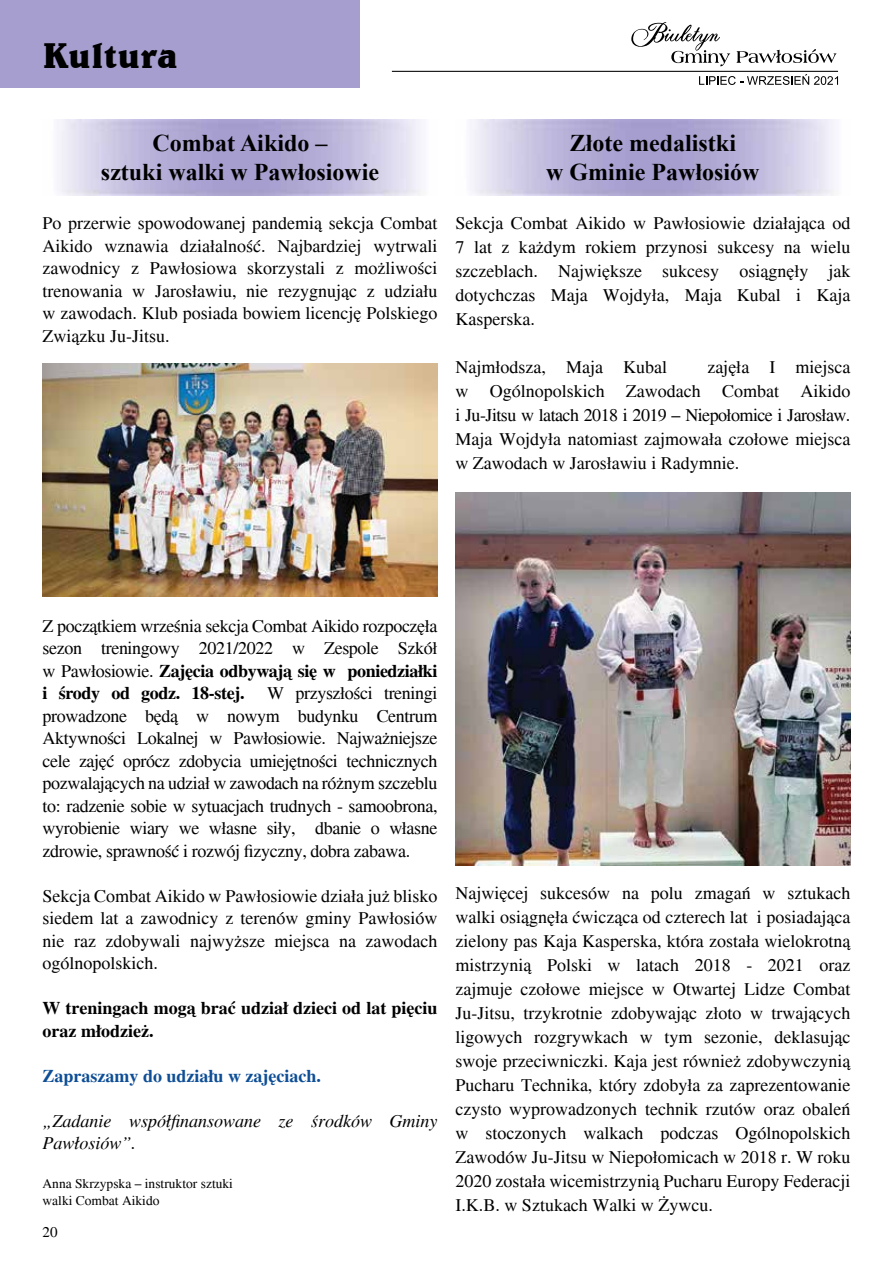
<style>
.page{position:relative;width:893px;height:1263px;background:#fff}
.page>*{position:absolute;margin:0;border:0;box-sizing:border-box;transform-origin:0 0}
.t1{font:700 36px "Belwe L2";color:#000}
.t2{font:700 24px/28.8px "Times New Roman";color:#000;text-align:center}
.t3{font:18px/24px "Times";color:#000;text-align:justify}
.t4{font:700 18px/22.5px "Times";color:#000}
.t5{font:italic 18px/22.5px "Times";color:#000}
.t6{font:700 18px "Times";color:#0e4e96}
.t7{font:15px "Times";color:#000}
.t8{font:13.5px/16.5px "Times";color:#000}
.s1{font-weight:700}
</style>
<div class="page">
<svg style="left:631px;top:22px;width:205px;height:44px"></svg>
<hr style="left:392px;top:71px;width:446px;height:1px;background:#000">
<svg style="left:699px;top:74px;width:139px;height:11px"></svg>
<div style="left:0;top:0;width:359px;height:87px;background:#a59ece"></div>
<img style="left:43px;top:363px;width:394px;height:233px">
<img style="left:455px;top:492px;width:395px;height:373px">
<h1 class="t1" style="left:43px;top:32px;width:137px">Kultura</h1>
<h2 class="t2" style="left:101px;top:128px;width:280px">Combat Aikido –<br>sztuki walki w Pawłosiowie</h2>
<p class="t3" style="left:43px;top:212px;width:396px;line-height:22.5px">Po przerwie spowodowanej pandemią sekcja Combat Aikido wznawia działalność. Najbardziej wytrwali zawodnicy z Pawłosiowa skorzystali z możliwości trenowania w Jarosławiu, nie rezygnując z udziału w zawodach. Klub posiada bowiem licencję Polskiego Związku Ju-Jitsu.</p>
<h2 class="t2" style="left:546px;top:128px;width:215px">Złote medalistki<br>w Gminie Pawłosiów</h2>
<p class="t3" style="left:455px;top:212px;width:396px">Sekcja Combat Aikido w Pawłosiowie działająca od 7 lat z każdym rokiem przynosi sukcesy na wielu szczeblach. Największe sukcesy osiągnęły jak dotychczas Maja Wojdyła, Maja Kubal i Kaja Kasperska.</p>
<p class="t3" style="left:455px;top:355px;width:213px">Najmłodsza, Maja Kubal</p>
<p class="t3" style="left:455px;top:355px;width:396px;text-indent:252px">zajęła I miejsca w Ogólnopolskich Zawodach Combat Aikido i Ju-Jitsu w latach 2018 i 2019 – Niepołomice i Jarosław.<br>Maja Wojdyła natomiast zajmowała czołowe miejsca w Zawodach w Jarosławiu i Radymnie.</p>
<p class="t3" style="left:43px;top:615px;width:397px;line-height:22.5px">Z początkiem września sekcja Combat Aikido rozpoczęła sezon treningowy 2021/2022 w Zespole Szkół w Pawłosiowie. <span class="s1">Zajęcia odbywają się w poniedziałki i środy od godz. 18-stej.</span></p>
<p class="t3" style="left:43px;top:682px;width:397px;line-height:22.5px;text-indent:225px">W przyszłości treningi prowadzone będą w nowym budynku Centrum Aktywności Lokalnej w Pawłosiowie. Najważniejsze cele zajęć oprócz zdobycia umiejętności technicznych pozwalających na udział w zawodach na różnym szczeblu to: radzenie sobie w sytuacjach trudnych - samoobrona, wyrobienie wiary we własne siły, dbanie o własne zdrowie, sprawność i rozwój fizyczny, dobra zabawa.</p>
<p class="t3" style="left:43px;top:885px;width:396px;line-height:22.5px">Sekcja Combat Aikido w Pawłosiowie działa już blisko siedem lat a zawodnicy z terenów gminy Pawłosiów nie raz zdobywali najwyższe miejsca na zawodach ogólnopolskich.</p>
<p class="t4" style="left:43px;top:997px;width:396px">W treningach mogą brać udział dzieci od lat pięciu oraz młodzież.</p>
<p class="t6" style="left:43px;top:1065px;width:280px">Zapraszamy do udziału w zajęciach.</p>
<p class="t5" style="left:43px;top:1110px;width:396px">„Zadanie współfinansowane ze środków Gminy<br>Pawłosiów”.</p>
<p class="t8" style="left:43px;top:1176px;width:192px">Anna Skrzypska – instruktor sztuki walki Combat Aikido</p>
<p class="t7" style="left:43px;top:1224px;width:16px">20</p>
<p class="t3" style="left:455px;top:881px;width:396px">Najwięcej sukcesów na polu zmagań w sztukach walki osiągnęła ćwicząca od czterech lat i posiadająca zielony pas Kaja Kasperska, która została wielokrotną mistrzynią Polski w latach 2018 - 2021 oraz zajmuje czołowe miejsce w Otwartej Lidze Combat Ju-Jitsu, trzykrotnie zdobywając złoto w trwających ligowych rozgrywkach w tym sezonie, deklasując swoje przeciwniczki. Kaja jest również zdobywczynią Pucharu Technika, który zdobyła za zaprezentowanie czysto wyprowadzonych technik rzutów oraz obaleń w stoczonych walkach podczas Ogólnopolskich Zawodów Ju-Jitsu w Niepołomicach w 2018 r. W roku 2020 została wicemistrzynią Pucharu Europy Federacji I.K.B. w Sztukach Walki w Żywcu.</p>
</div>
